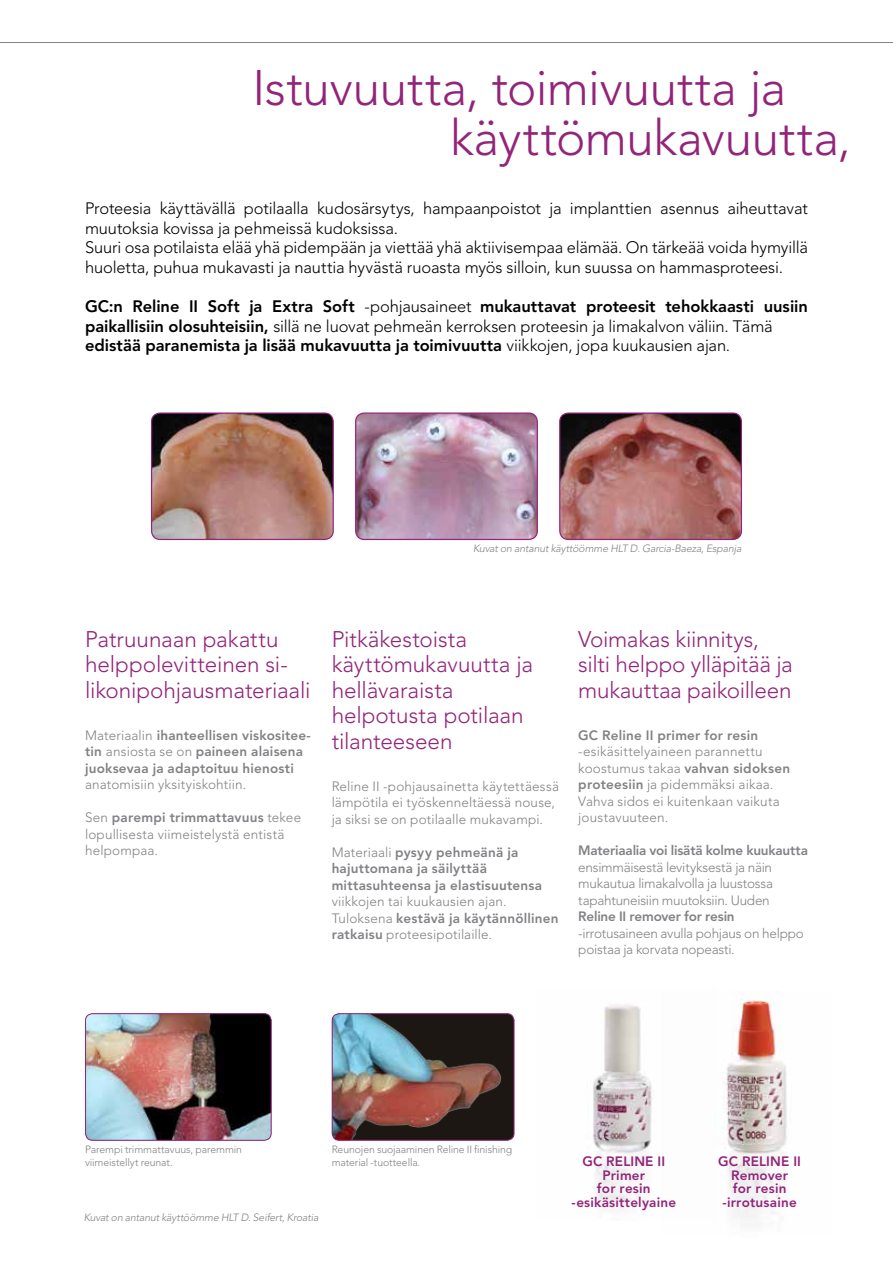
<style>
.page{position:relative;width:893px;height:1263px;background:#fff}
.page>*{position:absolute;margin:0;border:0;box-sizing:border-box;transform-origin:0 0}
.t1{font:300 49.5px/49.5px "Avenir LT Std";letter-spacing:-.005em;color:#92247a}
.t2{font:300 22.5px/25.5px "Avenir LT Std";letter-spacing:-.005em;color:#92247a}
.t3{font:300 16.5px/19.5px "Avenir LT Std";letter-spacing:-.01em;color:#000}
.t4{font:800 16.5px/19.5px "Avenir LT Std";color:#000}
.t5{font:300 13.5px/16.5px "Avenir LT Std";letter-spacing:.01em;color:#808285}
.t6{font:800 13.5px/16.5px "Avenir LT Std";letter-spacing:.015em;color:#808285}
.t7{font:800 13.5px/13.5px "Avenir LT Std";letter-spacing:.015em;color:#92247a;text-align:center}
.t8{font:300 13.5px/16.5px "Avenir LT Std";letter-spacing:-.02em;color:#808285}
.t9{font:800 13.5px "Avenir LT Std";letter-spacing:-.015em;color:#808285}
.t10{font:300 10.5px/13.5px "Avenir LT Std";letter-spacing:-.01em;color:#808285}
.t11{font:italic 300 10.5px "Avenir LT Std";letter-spacing:-.02em;color:#808285}
.s1{font-weight:300}
.s2{font-weight:800}
</style>
<div class="page">
<svg style="left:0;top:42px;width:893px;height:1px"></svg>
<img style="left:152px;top:414px;width:181px;height:125px">
<div style="left:151px;top:412px;width:183px;height:128px;border:1px solid #92247a;border-radius:9px"></div>
<img style="left:356px;top:414px;width:181px;height:125px">
<div style="left:355px;top:412px;width:183px;height:128px;border:1px solid #92247a;border-radius:9px"></div>
<img style="left:560px;top:414px;width:181px;height:125px">
<div style="left:559px;top:412px;width:183px;height:128px;border:1px solid #92247a;border-radius:9px"></div>
<img style="left:593px;top:1004px;width:59px;height:205px">
<img style="left:723px;top:991px;width:64px;height:227px">
<img style="left:86px;top:1014px;width:184px;height:126px">
<div style="left:85px;top:1013px;width:187px;height:128px;border:1px solid #92247a;border-radius:7px"></div>
<img style="left:332px;top:1014px;width:182px;height:126px">
<div style="left:332px;top:1013px;width:182px;height:128px;border:1px solid #92247a;border-radius:7px"></div>
<h1 class="t1" style="left:450px;top:64px;width:402px;text-indent:-198px">Istuvuutta, toimivuutta ja käyttömukavuutta,</h1>
<p class="t3" style="left:85px;top:199px;width:724px">Proteesia käyttävällä potilaalla kudosärsytys, hampaanpoistot ja implanttien asennus aiheuttavat muutoksia kovissa ja pehmeissä kudoksissa.<br>Suuri osa potilaista elää yhä pidempään ja viettää yhä aktiivisempaa elämää. On tärkeää voida hymyillä huoletta, puhua mukavasti ja nauttia hyvästä ruoasta myös silloin, kun suussa on hammasproteesi.</p>
<p class="t4" style="left:85px;top:297px;width:724px">GC:n Reline II Soft ja Extra Soft <span class="s1">-pohjausaineet</span> mukauttavat proteesit tehokkaasti uusiin paikallisiin olosuhteisiin, <span class="s1">sillä ne luovat pehmeän kerroksen proteesin ja limakalvon väliin. Tämä </span>edistää paranemista ja lisää mukavuutta ja toimivuutta <span class="s1">viikkojen, jopa kuukausien ajan.</span></p>
<p class="t11" style="left:473px;top:542px;width:270px">Kuvat on antanut käyttöömme HLT D. Garcia-Baeza, Espanja</p>
<h2 class="t2" style="left:85px;top:626px;width:227px">Patruunaan pakattu helppolevitteinen si&shy;likonipohjausmateriaali</h2>
<p class="t6" style="left:85px;top:727px;width:227px"><span class="s1">Materiaalin</span> ihanteellisen viskositee&shy;tin <span class="s1">ansiosta se on</span> paineen alaisena juoksevaa ja adaptoituu hienosti</p>
<p class="t5" style="left:85px;top:776px;width:163px">anatomisiin yksityiskohtiin.</p>
<p class="t5" style="left:85px;top:809px;width:218px">Sen <span class="s2">parempi trimmattavuus</span> tekee lopullisesta viimeistelystä entistä helpompaa.</p>
<h2 class="t2" style="left:332px;top:626px;width:203px">Pitkäkestoista käyttömukavuutta ja hellävaraista helpotusta potilaan tilanteeseen</h2>
<p class="t5" style="left:332px;top:778px;width:229px">Reline II -pohjausainetta käytettäessä lämpötila ei työskenneltäessä nouse, ja siksi se on potilaalle mukavampi.</p>
<p class="t6" style="left:332px;top:844px;width:212px"><span class="s1">Materiaali</span> pysyy pehmeänä ja hajuttomana ja säilyttää mittasuhteensa ja elastisuutensa</p>
<p class="t5" style="left:332px;top:893px;width:228px">viikkojen tai kuukausien ajan.<br>Tuloksena <span class="s2">kestävä ja käytännöllinen ratkaisu</span> proteesipotilaille.</p>
<h2 class="t2" style="left:578px;top:626px;width:216px">Voimakas kiinnitys, silti helppo ylläpitää ja mukauttaa paikoilleen</h2>
<p class="t6" style="left:578px;top:727px;width:181px">GC Reline II primer for resin</p>
<p class="t5" style="left:578px;top:743px;width:213px">-esikäsittelyaineen parannettu koostumus takaa <span class="s2">vahvan sidoksen proteesiin</span> ja pidemmäksi aikaa.<br>Vahva sidos ei kuitenkaan vaikuta joustavuuteen.</p>
<p class="t9" style="left:578px;top:843px;width:231px">Materiaalia voi lisätä kolme kuukautta</p>
<p class="t5" style="left:578px;top:859px;width:196px;text-align:justify">ensimmäisestä levityksestä ja näin mukautua limakalvolla ja luustossa tapahtuneisiin muutoksiin. Uuden</p>
<p class="t9" style="left:578px;top:909px;width:158px">Reline II remover for resin</p>
<p class="t8" style="left:578px;top:925px;width:227px">-irrotusaineen avulla pohjaus on helppo poistaa ja korvata nopeasti.</p>
<p class="t10" style="left:85px;top:1142px;width:158px">Parempi trimmattavuus, paremmin viimeistellyt reunat.</p>
<p class="t10" style="left:332px;top:1142px;width:182px">Reunojen suojaaminen Reline II finishing material -tuotteella.</p>
<p class="t11" style="left:84px;top:1211px;width:236px">Kuvat on antanut käyttöömme HLT D. Seifert, Kroatia</p>
<p class="t7" style="left:572px;top:1155px;width:106px">GC RELINE II<br>Primer<br>for resin -esikäsittelyaine</p>
<p class="t7" style="left:718px;top:1155px;width:84px">GC RELINE II<br>Remover<br>for resin -irrotusaine</p>
</div>
